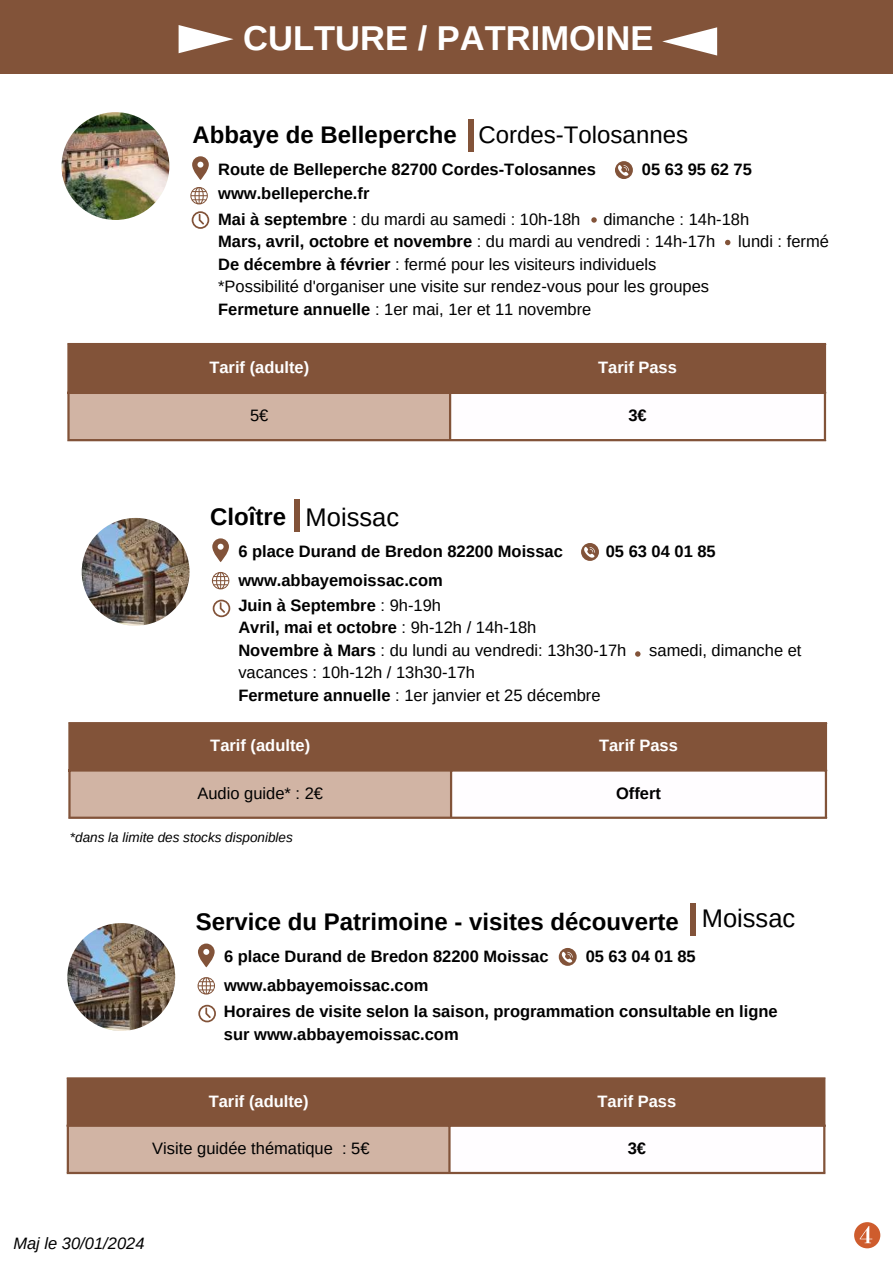
<style>
.page{position:relative;width:893px;height:1264px;background:#fff}
.page>*{position:absolute;margin:0;border:0;box-sizing:border-box;transform-origin:0 0}
.t1{font:700 34.5px "Arimo";color:#fff}
.t2{font:700 24px "Arimo";color:#000}
.t3{font:16.5px/22.5px "Arimo";color:#000}
.t4{font:700 16.5px/22.5px "Arimo";color:#000}
.t5{font:700 16.5px "Arimo";color:#fff}
.t6{font:italic 16.5px "Arimo";color:#000}
.t7{font:italic 13.5px "Arimo";color:#000}
.s1{font-weight:400}
.s2{font-weight:700}
.s3{font-weight:400;font-size:25.5px}
</style>
<div class="page">
<div style="left:294px;top:500px;width:5px;height:32px;background:#825339"></div>
<svg style="left:212px;top:538px;width:17px;height:24px"></svg>
<svg style="left:213px;top:599px;width:17px;height:18px"></svg>
<svg style="left:581px;top:543px;width:18px;height:18px"></svg>
<svg style="left:212px;top:572px;width:17px;height:17px"></svg>
<img style="left:82px;top:518px;width:107px;height:107px;border-radius:50%">
<div style="left:71px;top:724px;width:753px;height:45px;background:#825339"></div>
<div style="left:69px;top:770px;width:382px;height:48px;background:#d1b4a4"></div>
<hr style="left:68px;top:724px;width:3px;height:92px;background:#825339">
<hr style="left:450px;top:724px;width:2px;height:92px;background:#825339">
<hr style="left:824px;top:724px;width:3px;height:92px;background:#825339">
<hr style="left:68px;top:722px;width:759px;height:2px;background:#825339">
<hr style="left:68px;top:769px;width:759px;height:2px;background:#825339">
<hr style="left:68px;top:816px;width:759px;height:2px;background:#825339">
<div style="left:0;top:0;width:892px;height:74px;background:#825339"></div>
<img style="left:62px;top:112px;width:107px;height:108px;border-radius:50%">
<div style="left:468px;top:120px;width:6px;height:32px;background:#825339"></div>
<svg style="left:192px;top:156px;width:17px;height:24px"></svg>
<svg style="left:615px;top:161px;width:18px;height:18px"></svg>
<svg style="left:190px;top:187px;width:18px;height:17px"></svg>
<svg style="left:192px;top:211px;width:17px;height:18px"></svg>
<div style="left:70px;top:345px;width:753px;height:47px;background:#825339"></div>
<div style="left:68px;top:392px;width:382px;height:48px;background:#d1b4a4"></div>
<hr style="left:67px;top:345px;width:3px;height:94px;background:#825339">
<hr style="left:449px;top:345px;width:2px;height:94px;background:#825339">
<hr style="left:823px;top:345px;width:3px;height:94px;background:#825339">
<hr style="left:67px;top:343px;width:759px;height:2px;background:#825339">
<hr style="left:67px;top:392px;width:759px;height:2px;background:#825339">
<hr style="left:67px;top:439px;width:759px;height:2px;background:#825339">
<svg style="left:591px;top:217px;width:5px;height:6px"></svg>
<svg style="left:178px;top:25px;width:55px;height:28px"></svg>
<svg style="left:662px;top:27px;width:55px;height:29px"></svg>
<svg style="left:854px;top:1222px;width:25px;height:25px"></svg>
<svg style="left:725px;top:240px;width:5px;height:5px"></svg>
<svg style="left:635px;top:651px;width:5px;height:5px"></svg>
<div style="left:690px;top:903px;width:5px;height:32px;background:#825339"></div>
<svg style="left:198px;top:943px;width:17px;height:24px"></svg>
<svg style="left:198px;top:1004px;width:18px;height:18px"></svg>
<svg style="left:558px;top:948px;width:18px;height:17px"></svg>
<svg style="left:197px;top:977px;width:18px;height:17px"></svg>
<img style="left:67px;top:923px;width:108px;height:107px;border-radius:50%">
<div style="left:69px;top:1079px;width:754px;height:45px;background:#825339"></div>
<div style="left:68px;top:1125px;width:381px;height:48px;background:#d1b4a4"></div>
<hr style="left:67px;top:1079px;width:2px;height:92px;background:#825339">
<hr style="left:448px;top:1079px;width:2px;height:92px;background:#825339">
<hr style="left:823px;top:1079px;width:2px;height:92px;background:#825339">
<hr style="left:67px;top:1077px;width:758px;height:2px;background:#825339">
<hr style="left:67px;top:1124px;width:758px;height:2px;background:#825339">
<hr style="left:67px;top:1171px;width:758px;height:3px;background:#825339">
<h1 class="t1" style="left:243px;top:19px;width:411px">CULTURE / PATRIMOINE</h1>
<h2 class="t2" style="left:192px;top:121px;width:497px">Abbaye de Belleperche <span class="s1">Cordes-Tolosannes</span></h2>
<p class="t4" style="left:642px;top:158px;width:112px">05 63 95 62 75</p>
<p class="t4" style="left:218px;top:182px;width:153px">www.belleperche.fr</p>
<p class="t4" style="left:218px;top:158px;width:379px">Route de Belleperche 82700 Cordes-Tolosannes</p>
<p class="t3" style="left:218px;top:208px;width:364px"><span class="s2">Mai à septembre</span> : du mardi au samedi : 10h-18h</p>
<p class="t3" style="left:218px;top:208px;width:532px;text-indent:385px">dimanche : 14h-18h<br><span class="s2">Mars, avril, octobre et novembre</span> : du mardi au vendredi : 14h-17h</p>
<p class="t3" style="left:738px;top:230px;width:92px">lundi : fermé</p>
<p class="t3" style="left:218px;top:253px;width:492px"><span class="s2">De décembre à février</span> : fermé pour les visiteurs individuels *Possibilité d'organiser une visite sur rendez-vous pour les groupes<br><span class="s2">Fermeture annuelle</span> : 1er mai, 1er et 11 novembre</p>
<p class="t5" style="left:209px;top:358px;width:101px">Tarif (adulte)</p>
<p class="t5" style="left:598px;top:358px;width:80px">Tarif Pass</p>
<p class="t3" style="left:250px;top:404px;width:20px">5€</p>
<p class="t4" style="left:628px;top:404px;width:20px">3€</p>
<h2 class="t2" style="left:210px;top:503px;width:191px">Cloître <span class="s3">Moissac</span></h2>
<p class="t4" style="left:238px;top:540px;width:326px">6 place Durand de Bredon 82200 Moissac</p>
<p class="t4" style="left:605px;top:540px;width:112px">05 63 04 01 85</p>
<p class="t4" style="left:238px;top:569px;width:206px">www.abbayemoissac.com</p>
<p class="t3" style="left:238px;top:593px;width:389px"><span class="s2">Juin à Septembre</span> : 9h-19h<br><span class="s2">Avril, mai et octobre</span> : 9h-12h / 14h-18h<br><span class="s2">Novembre à Mars</span> : du lundi au vendredi: 13h30-17h</p>
<p class="t3" style="left:238px;top:661px;width:364px">vacances : 10h-12h / 13h30-17h<br><span class="s2">Fermeture annuelle</span> : 1er janvier et 25 décembre</p>
<p class="t3" style="left:649px;top:638px;width:154px">samedi, dimanche et</p>
<p class="t5" style="left:210px;top:736px;width:101px">Tarif (adulte)</p>
<p class="t5" style="left:599px;top:736px;width:80px">Tarif Pass</p>
<p class="t3" style="left:197px;top:781px;width:127px">Audio guide* : 2€</p>
<p class="t4" style="left:616px;top:781px;width:46px">Offert</p>
<p class="t7" style="left:70px;top:830px;width:224px">*dans la limite des stocks disponibles</p>
<h2 class="t2" style="left:196px;top:908px;width:601px">Service du Patrimoine - visites découverte <span class="s3">Moissac</span></h2>
<p class="t4" style="left:224px;top:945px;width:326px">6 place Durand de Bredon 82200 Moissac</p>
<p class="t4" style="left:585px;top:945px;width:112px">05 63 04 01 85</p>
<p class="t4" style="left:224px;top:974px;width:206px">www.abbayemoissac.com</p>
<p class="t4" style="left:224px;top:1000px;width:555px">Horaires de visite selon la saison, programmation consultable en ligne sur www.abbayemoissac.com</p>
<p class="t5" style="left:209px;top:1091px;width:101px">Tarif (adulte)</p>
<p class="t5" style="left:597px;top:1091px;width:80px">Tarif Pass</p>
<p class="t3" style="left:152px;top:1136px;width:219px">Visite guidée thématique : 5€</p>
<p class="t4" style="left:627px;top:1136px;width:20px">3€</p>
<p class="t6" style="left:13px;top:1234px;width:133px">Maj le 30/01/2024</p>
</div>
